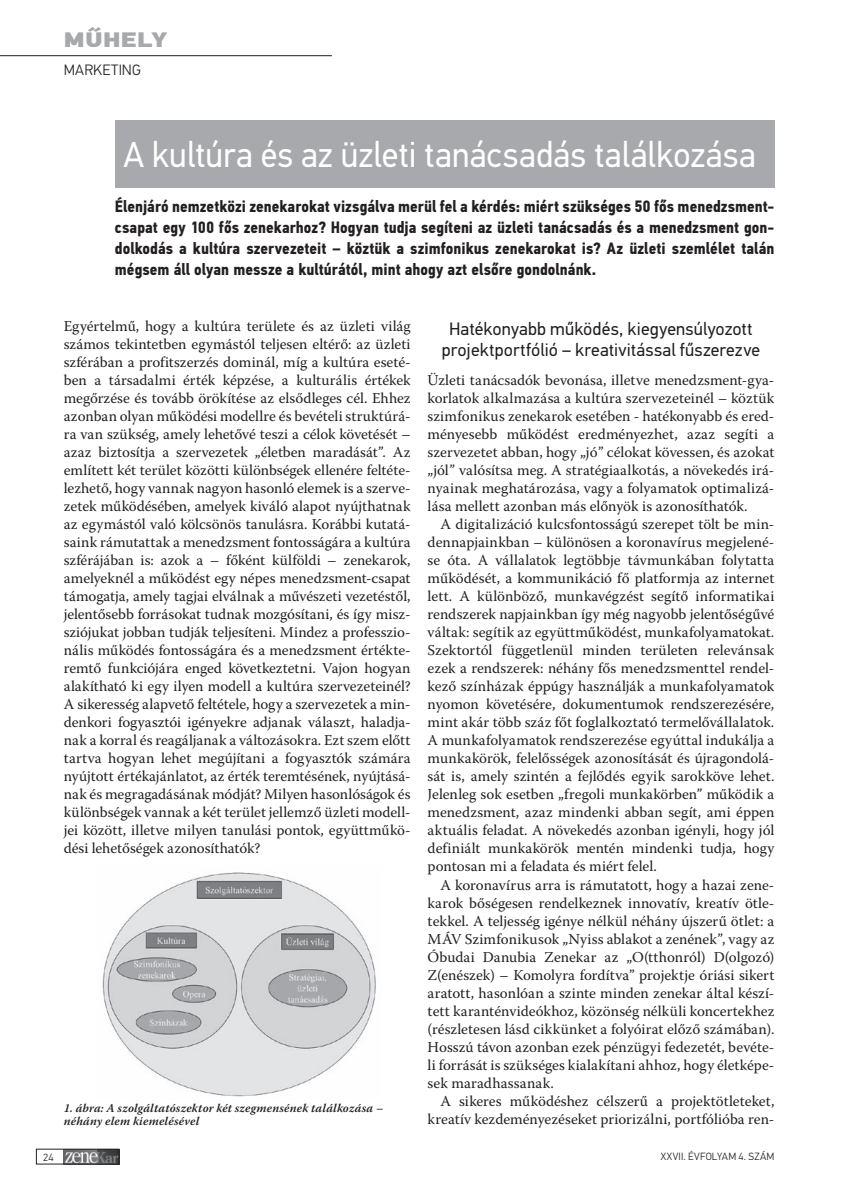
<style>
.page{position:relative;width:851px;height:1200px;background:#fff}
.page>*{position:absolute;margin:0;border:0;box-sizing:border-box;transform-origin:0 0}
.t1{font:36px "Din Text Pro";letter-spacing:.005em;color:#fff;scale:.96 1}
.t2{font:900 21px "Din Text Pro";letter-spacing:.01em;color:#a8a9ad;scale:1.2 1}
.t3{font:18px/21px "Din Text Pro";letter-spacing:.005em;color:#231f20;text-align:center}
.t4{font:700 16.5px/21px "Din Text Cond Pro";letter-spacing:.005em;color:#231f20;text-align:justify}
.t5{font:15px/18px "Warnock Pro";color:#231f20;text-align:justify}
.t6{font:300 15px "Din Text Pro";color:#231f20}
.t7{font:italic 600 12px/13.5px "Warnock Pro";letter-spacing:.02em;color:#231f20}
.t8{font:300 10.5px "Din Text Pro";letter-spacing:.055em;color:#231f20}
</style>
<div class="page">
<hr style="left:0;top:55px;width:332px;height:1px;background:#231f20">
<img style="left:64px;top:1150px;width:53px;height:11px">
<div style="left:36px;top:1148px;width:83px;height:15px;border:1px solid #231f20"></div>
<div style="left:115px;top:120px;width:659px;height:67px;background:#a8a9ad"></div>
<img style="left:102px;top:872px;width:274px;height:225px">
<h2 class="t2" style="left:64px;top:26px;width:88px">Műhely</h2>
<p class="t6" style="left:64px;top:61px;width:79px">MARKETING</p>
<h1 class="t1" style="left:123px;top:133px;width:660px">A kultúra és az üzleti tanácsadás találkozása</h1>
<p class="t4" style="left:115px;top:196px;width:661px">Élenjáró nemzetközi zenekarokat vizsgálva merül fel a kérdés: miért szükséges 50 fős menedzsment&shy;csapat egy 100 fős zenekarhoz? Hogyan tudja segíteni az üzleti tanácsadás és a menedzsment gon&shy;dolkodás a kultúra szervezeteit – köztük a szimfonikus zenekarokat is? Az üzleti szemlélet talán mégsem áll olyan messze a kultúrától, mint ahogy azt elsőre gondolnánk.</p>
<p class="t5" style="left:64px;top:317px;width:348px">Egyértelmű, hogy a kultúra területe és az üzleti világ számos tekintetben egymástól teljesen eltérő: az üzleti szférában a profitszerzés dominál, míg a kultúra eseté&shy;ben a társadalmi érték képzése, a kulturális értékek megőrzése és tovább örökítése az elsődleges cél. Ehhez azonban olyan működési modellre és bevételi struktúrá&shy;ra van szükség, amely lehetővé teszi a célok követését – azaz biztosítja a szervezetek „életben maradását”. Az említett két terület közötti különbségek ellenére feltéte&shy;lezhető, hogy vannak nagyon hasonló elemek is a szerve&shy;zetek működésében, amelyek kiváló alapot nyújthatnak az egymástól való kölcsönös tanulásra. Korábbi kutatá&shy;saink rámutattak a menedzsment fontosságára a kultúra szférájában is: azok a – főként külföldi – zenekarok, amelyeknél a működést egy népes menedzsment-csapat támogatja, amely tagjai elválnak a művészeti vezetéstől, jelentősebb forrásokat tudnak mozgósítani, és így mis - sziójukat jobban tudják teljesíteni. Mindez a professzio&shy;nális működés fontosságára és a menedzsment értékte&shy;remtő funkciójára enged következtetni. Vajon hogyan alakítható ki egy ilyen modell a kultúra szervezeteinél?<br>A sikeresség alapvető feltétele, hogy a szervezetek a min&shy;denkori fogyasztói igényekre adjanak választ, haladja&shy;nak a korral és reagáljanak a változásokra. Ezt szem előtt tartva hogyan lehet megújítani a fogyasztók számára nyújtott értékajánlatot, az érték teremtésének, nyújtásá&shy;nak és megragadásának módját? Milyen hasonlóságok és különbségek vannak a két terület jellemző üzleti modell&shy;jei között, illetve milyen tanulási pontok, együttműkö&shy;dési lehetőségek azonosíthatók?</p>
<p class="t3" style="left:442px;top:318px;width:320px">Hatékonyabb működés, kiegyensúlyozott projektportfólió – kreativitással fűszerezve</p>
<p class="t5" style="left:427px;top:371px;width:348px">Üzleti tanácsadók bevonása, illetve menedzsment-gya&shy;korlatok alkalmazása a kultúra szervezeteinél – köztük szimfonikus zenekarok esetében - hatékonyabb és ered&shy;ményesebb működést eredményezhet, azaz segíti a szervezetet abban, hogy „jó” célokat kövessen, és azokat „jól” valósítsa meg. A stratégiaalkotás, a növekedés irá&shy;nyainak meghatározása, vagy a folyamatok optimalizá&shy;lása mellett azonban más előnyök is azonosíthatók.</p>
<p class="t5" style="left:427px;top:515px;width:348px;text-indent:13px">A digitalizáció kulcsfontosságú szerepet tölt be min&shy;dennapjainkban – különösen a koronavírus megjelené&shy;se óta. A vállalatok legtöbbje távmunkában folytatta működését, a kommunikáció fő platformja az internet lett. A különböző, munkavégzést segítő informatikai rendszerek napjainkban így még nagyobb jelentőségűvé váltak: segítik az együttműködést, munkafolyamatokat.<br>Szektortól függetlenül minden területen relevánsak ezek a rendszerek: néhány fős menedzsmenttel rendel&shy;kező színházak éppúgy használják a munkafolyamatok nyomon követésére, dokumentumok rendszerezésére, mint akár több száz főt foglalkoztató termelővállalatok.<br>A munkafolyamatok rendszerezése egyúttal indukálja a munkakörök, felelősségek azonosítását és újragondolá&shy;sát is, amely szintén a fejlődés egyik sarokköve lehet.<br>Jelenleg sok esetben „fregoli munkakörben” működik a menedzsment, azaz mindenki abban segít, ami éppen aktuális feladat. A növekedés azonban igényli, hogy jól definiált munkakörök mentén mindenki tudja, hogy pontosan mi a feladata és miért felel.</p>
<p class="t5" style="left:427px;top:875px;width:348px;text-indent:13px">A koronavírus arra is rámutatott, hogy a hazai zene&shy;karok bőségesen rendelkeznek innovatív, kreatív ötle&shy;tekkel. A teljesség igénye nélkül néhány újszerű ötlet: a MÁV Szimfonikusok „Nyiss ablakot a zenének”, vagy az Óbudai Danubia Zenekar az „O(tthonról) D(olgozó)<br>Z(enészek) – Komolyra fordítva” projektje óriási sikert aratott, hasonlóan a szinte minden zenekar által készí&shy;tett karanténvideókhoz, közönség nélküli koncertekhez (részletesen lásd cikkünket a folyóirat előző számában).<br>Hosszú távon azonban ezek pénzügyi fedezetét, bevéte&shy;li forrását is szükséges kialakítani ahhoz, hogy életképe&shy;sek maradhassanak.</p>
<p class="t5" style="left:427px;top:1091px;width:348px;text-align:right">A sikeres működéshez célszerű a projektötleteket, kreatív kezdeményezéseket priorizálni, portfólióba ren-</p>
<p class="t7" style="left:64px;top:1100px;width:321px">1. ábra: A szolgáltatószektor két szegmensének találkozása – néhány elem kiemelésével</p>
<p class="t8" style="left:43px;top:1150px;width:12px">24</p>
<p class="t8" style="left:660px;top:1149px;width:115px">XXVII. ÉVFOLYAM 4. SZÁM</p>
</div>
